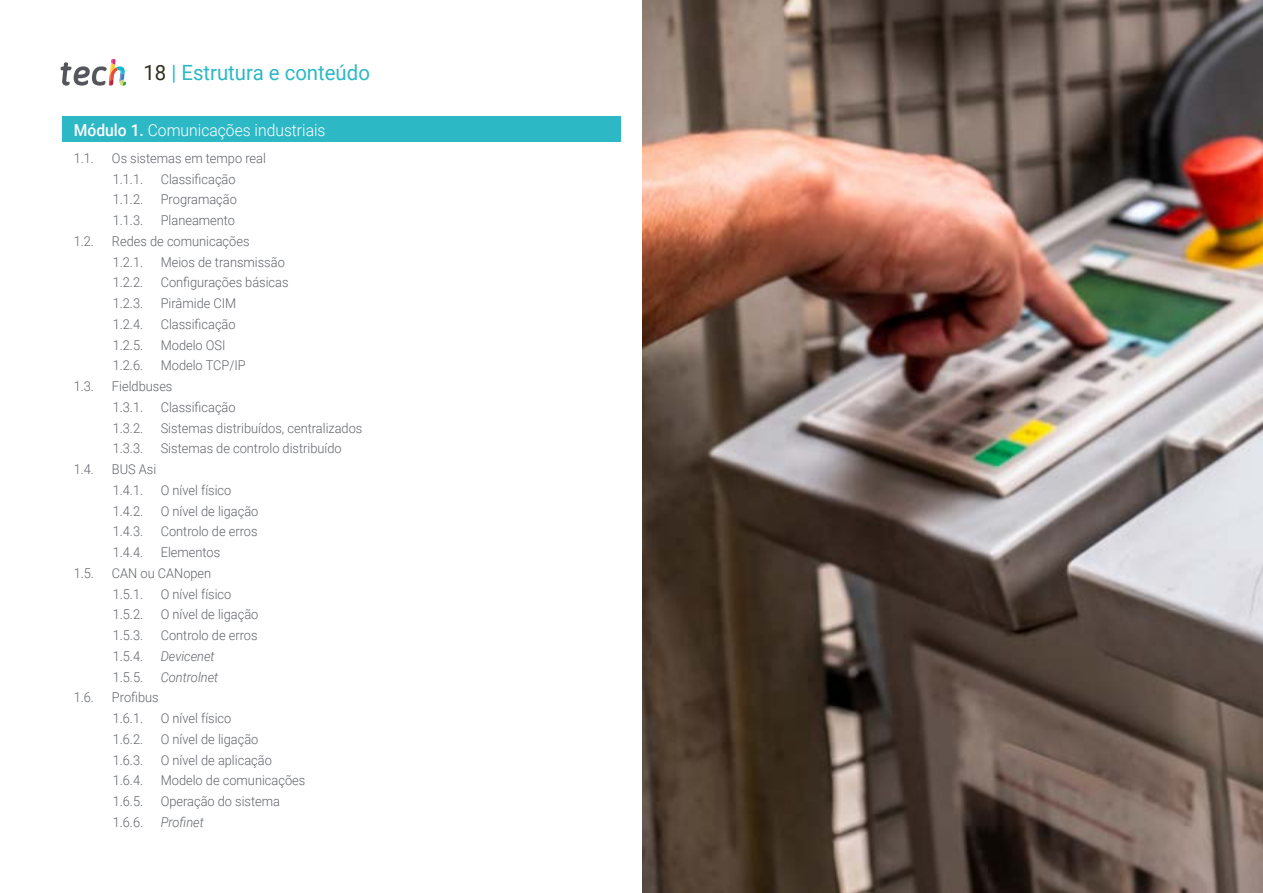
<style>
.page{position:relative;width:1263px;height:893px;background:#fff}
.page>*{position:absolute;margin:0;border:0;box-sizing:border-box;transform-origin:0 0}
.t1{font:21px "Roboto";color:#2db8c5}
.t2{font:300 16.5px "Roboto";color:#fff;scale:.95 1}
.t3{font:300 13.5px/20.7px "Roboto";color:#61646a;scale:.95 1}
.t4{font:italic 300 13.5px "Roboto";color:#61646a;scale:.95 1}
.s1{color:#312e20}
.s2{font-weight:500}
</style>
<div class="page">
<div style="left:63px;top:117px;width:558px;height:25px;background:#2db8c5"></div>
<svg style="left:61px;top:59px;width:65px;height:27px"></svg>
<img style="left:642px;top:0;width:621px;height:893px">
<h1 class="t1" style="left:144px;top:57px;width:228px"><span class="s1">18</span> | Estrutura e conteúdo</h1>
<p class="t2" style="left:74px;top:118px;width:267px"><span class="s2">Módulo 1.</span> Comunicações industriais</p>
<p class="t3" style="left:74px;top:147px;width:23px">1.1.</p>
<p class="t3" style="left:112px;top:147px;width:164px">Os sistemas em tempo real<br>1.1.1.</p>
<p class="t3" style="left:161px;top:168px;width:80px">Classificação</p>
<p class="t3" style="left:113px;top:189px;width:34px">1.1.2.</p>
<p class="t3" style="left:161px;top:189px;width:82px">Programação</p>
<p class="t3" style="left:113px;top:209px;width:34px">1.1.3.</p>
<p class="t3" style="left:161px;top:209px;width:80px">Planeamento</p>
<p class="t3" style="left:74px;top:230px;width:23px">1.2.</p>
<p class="t3" style="left:112px;top:230px;width:146px">Redes de comunicações<br>1.2.1.</p>
<p class="t3" style="left:161px;top:251px;width:132px">Meios de transmissão</p>
<p class="t3" style="left:113px;top:272px;width:34px">1.2.2.</p>
<p class="t3" style="left:161px;top:272px;width:136px">Configurações básicas</p>
<p class="t3" style="left:113px;top:292px;width:34px">1.2.3.</p>
<p class="t3" style="left:161px;top:292px;width:81px">Pirâmide CIM</p>
<p class="t3" style="left:113px;top:313px;width:34px">1.2.4.</p>
<p class="t3" style="left:161px;top:313px;width:80px">Classificação</p>
<p class="t3" style="left:113px;top:334px;width:34px">1.2.5.</p>
<p class="t3" style="left:161px;top:334px;width:70px">Modelo OSI</p>
<p class="t3" style="left:113px;top:355px;width:34px">1.2.6.</p>
<p class="t3" style="left:161px;top:355px;width:91px">Modelo TCP/IP</p>
<p class="t3" style="left:74px;top:375px;width:23px">1.3.</p>
<p class="t3" style="left:112px;top:375px;width:65px">Fieldbuses<br>1.3.1.</p>
<p class="t3" style="left:161px;top:396px;width:80px">Classificação</p>
<p class="t3" style="left:113px;top:417px;width:34px">1.3.2.</p>
<p class="t3" style="left:161px;top:417px;width:214px">Sistemas distribuídos, centralizados</p>
<p class="t3" style="left:113px;top:438px;width:34px">1.3.3.</p>
<p class="t3" style="left:161px;top:438px;width:192px">Sistemas de controlo distribuído</p>
<p class="t3" style="left:74px;top:458px;width:23px">1.4.</p>
<p class="t3" style="left:112px;top:458px;width:48px">BUS Asi<br>1.4.1.</p>
<p class="t3" style="left:161px;top:479px;width:76px">O nível físico</p>
<p class="t3" style="left:113px;top:500px;width:34px">1.4.2.</p>
<p class="t3" style="left:161px;top:500px;width:104px">O nível de ligação</p>
<p class="t3" style="left:113px;top:521px;width:34px">1.4.3.</p>
<p class="t3" style="left:161px;top:521px;width:103px">Controlo de erros</p>
<p class="t3" style="left:113px;top:541px;width:34px">1.4.4.</p>
<p class="t3" style="left:161px;top:541px;width:64px">Elementos</p>
<p class="t3" style="left:74px;top:562px;width:23px">1.5.</p>
<p class="t3" style="left:112px;top:562px;width:106px">CAN ou CANopen<br>1.5.1.</p>
<p class="t3" style="left:161px;top:583px;width:76px">O nível físico</p>
<p class="t3" style="left:113px;top:604px;width:34px">1.5.2.</p>
<p class="t3" style="left:161px;top:604px;width:104px">O nível de ligação</p>
<p class="t3" style="left:113px;top:624px;width:34px">1.5.3.</p>
<p class="t3" style="left:161px;top:624px;width:103px">Controlo de erros</p>
<p class="t3" style="left:113px;top:645px;width:34px">1.5.4.</p>
<p class="t4" style="left:161px;top:647px;width:58px">Devicenet</p>
<p class="t3" style="left:113px;top:666px;width:34px">1.5.5.</p>
<p class="t4" style="left:161px;top:667px;width:62px">Controlnet</p>
<p class="t3" style="left:74px;top:687px;width:23px">1.6.</p>
<p class="t3" style="left:112px;top:687px;width:51px">Profibus<br>1.6.1.</p>
<p class="t3" style="left:161px;top:707px;width:76px">O nível físico</p>
<p class="t3" style="left:113px;top:728px;width:34px">1.6.2.</p>
<p class="t3" style="left:161px;top:728px;width:104px">O nível de ligação</p>
<p class="t3" style="left:113px;top:749px;width:34px">1.6.3.</p>
<p class="t3" style="left:161px;top:749px;width:118px">O nível de aplicação</p>
<p class="t3" style="left:113px;top:770px;width:34px">1.6.4.</p>
<p class="t3" style="left:161px;top:770px;width:154px">Modelo de comunicações</p>
<p class="t3" style="left:113px;top:790px;width:34px">1.6.5.</p>
<p class="t3" style="left:161px;top:790px;width:127px">Operação do sistema</p>
<p class="t3" style="left:113px;top:811px;width:34px">1.6.6.</p>
<p class="t4" style="left:161px;top:813px;width:47px">Profinet</p>
</div>
